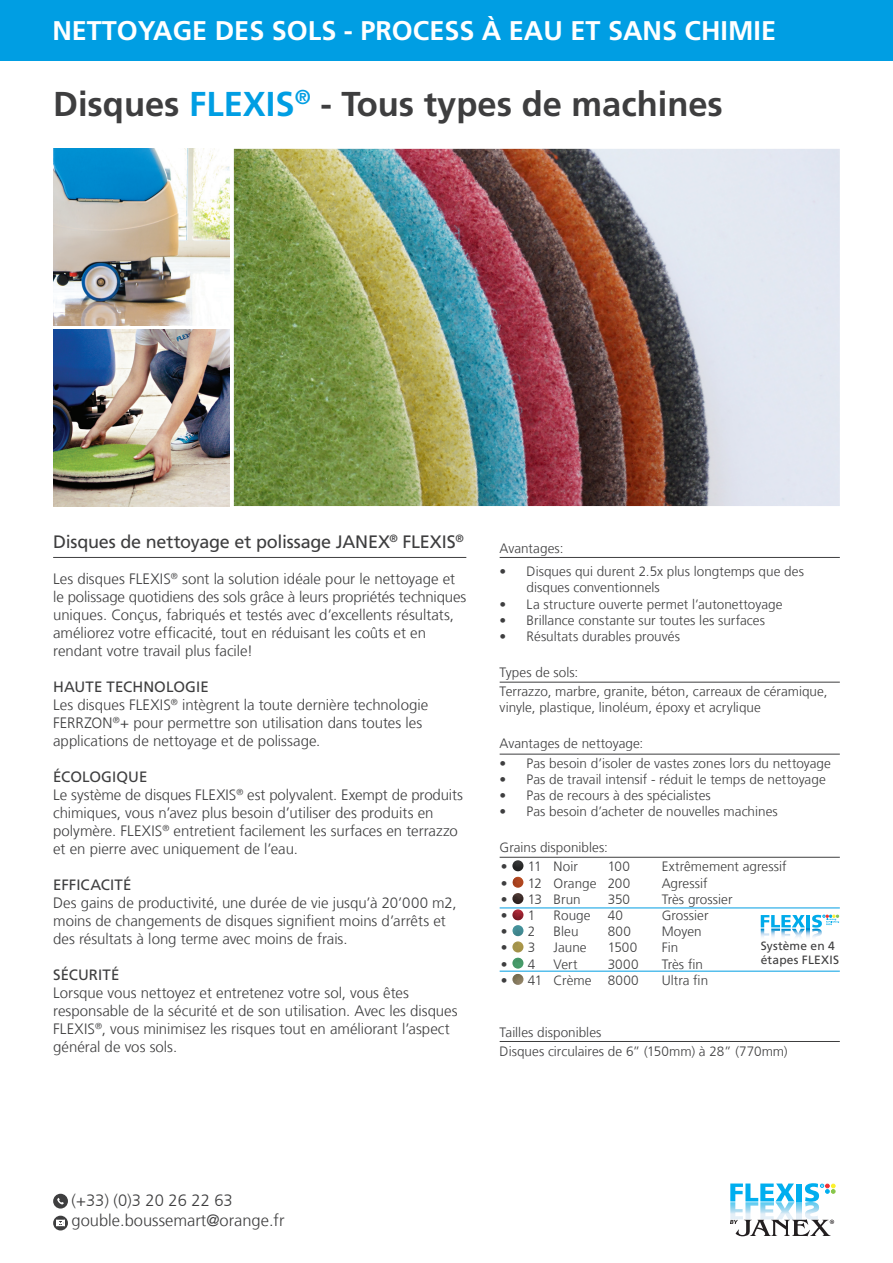
<style>
.page{position:relative;width:893px;height:1263px;background:#fff}
.page>*{position:absolute;margin:0;border:0;box-sizing:border-box;transform-origin:0 0}
.t1{font:700 34.5px "Frutiger LT Com";color:#3e3e3f}
.t2{font:700 27px "Frutiger LT Com";color:#fff}
._45{font:18px "Frutiger LT Com";letter-spacing:-.01em;color:#3e3e3f}
.t3{font:300 16.5px "Frutiger LT Com";color:#3e3e3f}
._45-2{font:300 15px/18px "Frutiger LT Com";color:#3e3e3f}
._45-3{font:15px "Frutiger LT Com";letter-spacing:.005em;color:#3e3e3f}
._45-4{font:300 13.5px/16.2px "Frutiger LT Com";letter-spacing:.005em;color:#3e3e3f}
._45-5{font:12px "Frutiger LT Com";letter-spacing:.02em;color:#3e3e3f}
.s1{color:#009ee3}
</style>
<div class="page">
<div style="left:0;top:0;width:893px;height:60px;background:#009ee3"></div>
<img style="left:53px;top:149px;width:177px;height:176px">
<img style="left:234px;top:149px;width:606px;height:357px">
<img style="left:53px;top:330px;width:177px;height:176px">
<svg style="left:512px;top:860px;width:11px;height:11px"></svg>
<svg style="left:512px;top:877px;width:11px;height:108px"></svg>
<svg style="left:761px;top:915px;width:78px;height:23px"></svg>
<hr style="left:53px;top:557px;width:413px;height:1px;background:#3e3e3f">
<hr style="left:500px;top:557px;width:340px;height:1px;background:#3e3e3f">
<hr style="left:500px;top:682px;width:340px;height:1px;background:#3e3e3f">
<hr style="left:500px;top:754px;width:340px;height:1px;background:#3e3e3f">
<hr style="left:500px;top:857px;width:340px;height:1px;background:#3e3e3f">
<hr style="left:500px;top:907px;width:340px;height:1px;background:#009ee3">
<hr style="left:500px;top:971px;width:340px;height:1px;background:#009ee3">
<hr style="left:500px;top:1041px;width:340px;height:1px;background:#3e3e3f">
<svg style="left:730px;top:1202px;width:13px;height:17px"></svg>
<svg style="left:730px;top:1183px;width:64px;height:18px"></svg>
<div style="left:797px;top:1183px;width:5px;height:18px;background:#00aeef"></div>
<svg style="left:745px;top:1202px;width:13px;height:17px"></svg>
<svg style="left:760px;top:1202px;width:14px;height:17px"></svg>
<svg style="left:775px;top:1202px;width:19px;height:17px"></svg>
<svg style="left:797px;top:1202px;width:5px;height:17px"></svg>
<svg style="left:805px;top:1202px;width:14px;height:17px"></svg>
<svg style="left:805px;top:1183px;width:30px;height:19px"></svg>
<svg style="left:730px;top:1219px;width:104px;height:17px"></svg>
<div style="left:53px;top:1216px;width:15px;height:14px;background:#3e3e3f;border-radius:50%"></div>
<div style="left:53px;top:1194px;width:15px;height:14px;background:#3e3e3f;border-radius:50%"></div>
<svg style="left:57px;top:1198px;width:7px;height:6px"></svg>
<svg style="left:56px;top:1219px;width:9px;height:7px"></svg>
<p class="t2" style="left:52px;top:15px;width:725px">NETTOYAGE DES SOLS - PROCESS À EAU ET SANS CHIMIE</p>
<p class="t1" style="left:53px;top:84px;width:671px">Disques <span class="s1">FLEXIS</span><sup>®</sup> - Tous types de machines</p>
<p class="_45" style="left:53px;top:531px;width:412px">Disques de nettoyage et polissage JANEX<sup>®</sup> FLEXIS<sup>®</sup></p>
<p class="_45-2" style="left:53px;top:570px;width:415px">Les disques FLEXIS<sup>®</sup> sont la solution idéale pour le nettoyage et le polissage quotidiens des sols grâce à leurs propriétés techniques uniques. Conçus, fabriqués et testés avec d’excellents résultats, améliorez votre efficacité, tout en réduisant les coûts et en rendant votre travail plus facile!</p>
<p class="_45-3" style="left:53px;top:678px;width:157px">HAUTE TECHNOLOGIE</p>
<p class="_45-2" style="left:53px;top:696px;width:377px">Les disques FLEXIS<sup>®</sup> intègrent la toute dernière technologie</p>
<p class="_45-2" style="left:53px;top:714px;width:371px">FERRZON<sup>®</sup>+ pour permettre son utilisation dans toutes les</p>
<p class="_45-2" style="left:53px;top:732px;width:269px">applications de nettoyage et de polissage.</p>
<p class="_45-3" style="left:53px;top:768px;width:96px">ÉCOLOGIQUE</p>
<p class="_45-2" style="left:53px;top:786px;width:411px">Le système de disques FLEXIS<sup>®</sup> est polyvalent. Exempt de produits chimiques, vous n’avez plus besoin d’utiliser des produits en polymère. FLEXIS<sup>®</sup> entretient facilement les surfaces en terrazzo et en pierre avec uniquement de l’eau.</p>
<p class="_45-3" style="left:53px;top:876px;width:80px">EFFICACITÉ</p>
<p class="_45-2" style="left:53px;top:894px;width:405px">Des gains de productivité, une durée de vie jusqu’à 20’000 m2, moins de changements de disques signifient moins d’arrêts et des résultats à long terme avec moins de frais.</p>
<p class="_45-3" style="left:53px;top:966px;width:68px">SÉCURITÉ</p>
<p class="_45-2" style="left:53px;top:984px;width:357px">Lorsque vous nettoyez et entretenez votre sol, vous êtes</p>
<p class="_45-2" style="left:53px;top:1002px;width:406px">responsable de la sécurité et de son utilisation. Avec les disques<br>FLEXIS<sup>®</sup>, vous minimisez les risques tout en améliorant l’aspect général de vos sols.</p>
<p class="_45-4" style="left:500px;top:540px;width:65px">Avantages:</p>
<p class="_45-4" style="left:527px;top:563px;width:279px;text-indent:-27px">• Disques qui durent 2.5x plus longtemps que des disques conventionnels</p>
<p class="_45-4" style="left:500px;top:596px;width:284px">• La structure ouverte permet l’autonettoyage</p>
<p class="_45-4" style="left:500px;top:612px;width:267px">• Brillance constante sur toutes les surfaces</p>
<p class="_45-4" style="left:500px;top:628px;width:182px">• Résultats durables prouvés</p>
<p class="_45-4" style="left:500px;top:664px;width:80px">Types de sols:</p>
<p class="_45-4" style="left:500px;top:683px;width:329px">Terrazzo, marbre, granite, béton, carreaux de céramique, vinyle, plastique, linoléum, époxy et acrylique</p>
<p class="_45-4" style="left:500px;top:735px;width:145px">Avantages de nettoyage:</p>
<p class="_45-4" style="left:500px;top:755px;width:333px">• Pas besoin d’isoler de vastes zones lors du nettoyage</p>
<p class="_45-4" style="left:500px;top:771px;width:328px">• Pas de travail intensif - réduit le temps de nettoyage</p>
<p class="_45-4" style="left:500px;top:787px;width:213px">• Pas de recours à des spécialistes</p>
<p class="_45-4" style="left:500px;top:803px;width:280px">• Pas besoin d’acheter de nouvelles machines</p>
<p class="_45-4" style="left:500px;top:839px;width:110px">Grains disponibles:</p>
<p class="_45-4" style="left:501px;top:859px;width:79px">• 11 Noir</p>
<p class="_45-4" style="left:608px;top:859px;width:24px">100</p>
<p class="_45-4" style="left:662px;top:859px;width:127px">Extrêmement agressif</p>
<p class="_45-4" style="left:501px;top:875px;width:131px">• 12 Orange 200</p>
<p class="_45-4" style="left:662px;top:875px;width:48px">Agressif</p>
<p class="_45-4" style="left:501px;top:891px;width:81px">• 13 Brun</p>
<p class="_45-4" style="left:608px;top:891px;width:24px">350</p>
<p class="_45-4" style="left:662px;top:891px;width:72px">Très grossier</p>
<p class="_45-4" style="left:501px;top:907px;width:36px">• 1</p>
<p class="_45-4" style="left:554px;top:907px;width:38px">Rouge</p>
<p class="_45-4" style="left:608px;top:907px;width:17px">40</p>
<p class="_45-4" style="left:662px;top:907px;width:48px">Grossier</p>
<p class="_45-4" style="left:501px;top:923px;width:36px">• 2</p>
<p class="_45-4" style="left:554px;top:923px;width:26px">Bleu</p>
<p class="_45-4" style="left:608px;top:923px;width:25px">800</p>
<p class="_45-4" style="left:662px;top:923px;width:41px">Moyen</p>
<p class="_45-4" style="left:501px;top:940px;width:36px">• 3</p>
<p class="_45-4" style="left:554px;top:940px;width:35px">Jaune</p>
<p class="_45-4" style="left:608px;top:940px;width:31px">1500</p>
<p class="_45-4" style="left:662px;top:940px;width:18px">Fin</p>
<p class="_45-4" style="left:501px;top:956px;width:36px">• 4</p>
<p class="_45-4" style="left:554px;top:956px;width:26px">Vert</p>
<p class="_45-4" style="left:608px;top:956px;width:32px">3000</p>
<p class="_45-4" style="left:662px;top:956px;width:43px">Très fin</p>
<p class="_45-4" style="left:501px;top:972px;width:139px">• 41 Crème 8000</p>
<p class="_45-4" style="left:662px;top:972px;width:48px">Ultra fin</p>
<p class="_45-5" style="left:761px;top:939px;width:75px">Système en 4</p>
<p class="_45-5" style="left:761px;top:953px;width:80px">étapes FLEXIS</p>
<p class="_45-4" style="left:500px;top:1024px;width:103px">Tailles disponibles</p>
<p class="_45-4" style="left:500px;top:1043px;width:290px">Disques circulaires de 6” (150mm) à 28” (770mm)</p>
<p class="t3" style="left:72px;top:1191px;width:163px">(+33) (0)3 20 26 22 63</p>
<p class="t3" style="left:72px;top:1210px;width:215px">gouble.boussemart@orange.fr</p>
</div>
